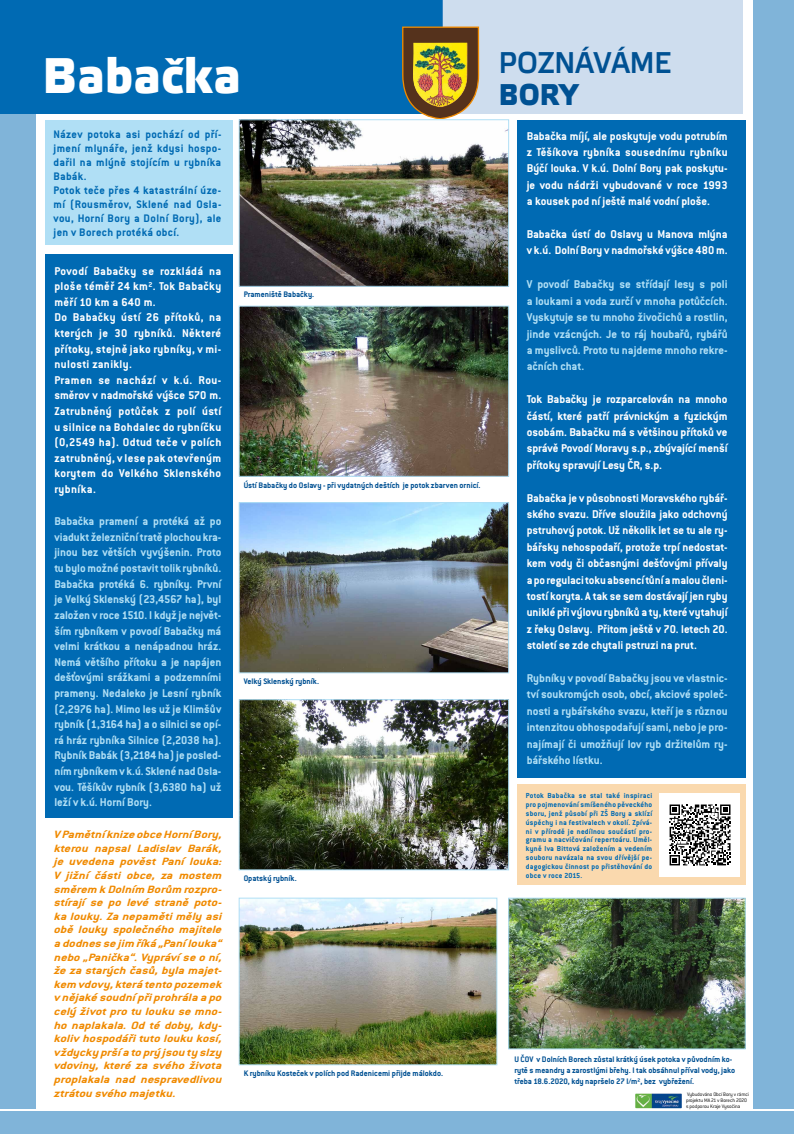
<style>
.page{position:relative;width:794px;height:1134px;background:#fff}
.page>*{position:absolute;margin:0;border:0;box-sizing:border-box;transform-origin:0 0}
.t1{font:700 50px "Etelka Medium Pro";color:#fff;scale:.95 1}
.t2{font:30px "Etelka Medium Pro";color:#005193;scale:.9 1}
.t3{font:700 30px "Etelka Medium Pro";color:#005193;scale:.9 1}
.t4{font:700 12.4px/16.4px "Conduit ITCCE";letter-spacing:.015em;color:#fff;text-align:justify}
.t5{font:700 12.4px/15.6px "Conduit ITCCE";color:#b0dff5;text-align:justify}
.t6{font:700 12px/14px "Conduit ITCCE";letter-spacing:.03em;color:#006ab3}
.t7{font:italic 700 11.6px/13.6px "Conduit ITCCE";color:#f08a00;text-align:justify;scale:1.2 1}
.t8{font:700 8.8px/11.2px "Conduit ITCCE";color:#005193}
.t9{font:700 8px/8.8px "Conduit ITCCE";letter-spacing:.03em;color:#006ab3;text-align:justify}
.t10{font:300 5.6px/6px "Conduit ITCCE";letter-spacing:-.015em;color:#000}
</style>
<div class="page">
<div style="left:517px;top:785px;width:228px;height:100px;background:#fad9ae"></div>
<div style="left:659px;top:793px;width:81px;height:84px;background:#fff"></div>
<img style="left:241px;top:900px;width:254px;height:163px">
<div style="left:239px;top:898px;width:258px;height:167px;border:1px solid #b0dff5"></div>
<div style="left:45px;top:120px;width:188px;height:125px;background:#b0dff5"></div>
<div style="left:0;top:0;width:36px;height:1108px;background:#80b4d9"></div>
<div style="left:0;top:0;width:442px;height:113px;background:#006ab3"></div>
<div style="left:753px;top:0;width:41px;height:1108px;background:#80b4d9"></div>
<div style="left:0;top:1112px;width:794px;height:22px;background:#80b4d9"></div>
<div style="left:442px;top:0;width:301px;height:113px;background:#ceddee"></div>
<svg style="left:402px;top:26px;width:77px;height:93px"></svg>
<img style="left:413px;top:43px;width:55px;height:64px">
<img style="left:635px;top:1093px;width:47px;height:15px">
<div style="left:45px;top:254px;width:188px;height:564px;background:#006ab3"></div>
<img style="left:241px;top:122px;width:266px;height:163px">
<div style="left:239px;top:120px;width:270px;height:167px;border:1px solid #b0dff5"></div>
<img style="left:241px;top:504px;width:266px;height:167px">
<div style="left:239px;top:502px;width:270px;height:171px;border:1px solid #b0dff5"></div>
<img style="left:241px;top:308px;width:266px;height:166px">
<div style="left:239px;top:306px;width:270px;height:170px;border:1px solid #b0dff5"></div>
<img style="left:241px;top:701px;width:266px;height:167px">
<div style="left:239px;top:699px;width:270px;height:171px;border:1px solid #b0dff5"></div>
<img style="left:510px;top:900px;width:233px;height:147px">
<div style="left:508px;top:898px;width:237px;height:151px;border:1px solid #b0dff5"></div>
<div style="left:517px;top:120px;width:228px;height:657px;background:#006ab3"></div>
<svg style="left:669px;top:804px;width:61px;height:61px"></svg>
<h1 class="t1" style="left:43px;top:47px;width:210px">Babačka</h1>
<p class="t6" style="left:54px;top:127px;width:169px">Název potoka asi pochází od pří&shy;jmení mlynáře, jenž kdysi hospo&shy;dařil na mlýně stojícím u rybníka<br>Babák.<br>Potok teče přes 4 katastrální úze&shy;mí (Rousměrov, Sklené nad Osla&shy;vou, Horní Bory a Dolní Bory), ale jen v Borech protéká obcí.</p>
<p class="t4" style="left:54px;top:263px;width:168px;line-height:15.6px;text-align:left">Povodí Babačky se rozkládá na ploše téměř 24 km². Tok Babačky měří 10 km a 640 m.<br>Do Babačky ústí 26 přítoků, na kterých je 30 rybníků. Některé přítoky, stejně jako rybníky, v mi&shy;nulosti zanikly.<br>Pramen se nachází v k.ú. Rou&shy;směrov v nadmořské výšce 570 m.<br>Zatrubněný potůček z polí ústí u silnice na Bohdalec do rybníčku (0,2549 ha). Odtud teče v polích zatrubněný, v lese pak otevřeným korytem do Velkého Sklenského rybníka.</p>
<p class="t5" style="left:54px;top:513px;width:168px">Babačka pramení a protéká až po viadukt železniční tratě plochou kra&shy;jinou bez větších vyvýšenin. Proto tu bylo možné postavit tolik rybníků.<br>Babačka protéká 6. rybníky. První je Velký Sklenský (23,4567 ha), byl založen v roce 1510. I když je největ&shy;ším rybníkem v povodí Babačky má velmi krátkou a nenápadnou hráz.<br>Nemá většího přítoku a je napájen dešťovými srážkami a podzemními prameny. Nedaleko je Lesní rybník (2,2976 ha). Mimo les už je Klimšův rybník (1,3164 ha) a o silnici se opí&shy;rá hráz rybníka Silnice (2,2038 ha).<br>Rybník Babák (3,2184 ha) je posled&shy;ním rybníkem v k.ú. Sklené nad Osla&shy;vou. Těšíkův rybník (3,6380 ha) už leží v k.ú. Horní Bory.</p>
<p class="t7" style="left:54px;top:827px;width:144px">VPamětní knizeobceHorní Bory, kterou napsal Ladislav Barák, je uvedena pověst Paní louka:<br>V jižní části obce, za mostem směrem kDolním Borům rozpro&shy;stírají se po levé straně poto&shy;ka louky.Za nepamětiměly asi obě louky společného majitele a dodnessejim říká „Paní louka“ nebo„Panička“.Vypráví seoní, žeza starých časů,byla majet&shy;kem vdovy,která tentopozemek vnějakésoudní připrohrála a po celý životprotu louku semno&shy;ho naplakala. Od té doby, kdy&shy;kolivhospodářitutolouku kosí, vždycky prší a toprý jsou ty slzy vdoviny, které za svého života proplakala nad nespravedlivou ztrátou svéhomajetku.</p>
<p class="t8" style="left:244px;top:289px;width:72px">Prameniště Babačky.</p>
<p class="t8" style="left:244px;top:479px;width:238px">Ústí Babačky do Oslavy - při vydatných deštích je potok zbarven ornicí.</p>
<p class="t8" style="left:244px;top:675px;width:77px">Velký Sklenský rybník.</p>
<p class="t8" style="left:244px;top:873px;width:55px">Opatský rybník.</p>
<p class="t8" style="left:244px;top:1067px;width:201px">K rybníku Kosteček v polích pod Radenicemi přijde málokdo.</p>
<h2 class="t2" style="left:499px;top:47px;width:193px">POZNÁVÁME</h2>
<h2 class="t3" style="left:499px;top:78px;width:89px">BORY</h2>
<p class="t4" style="left:527px;top:127px;width:202px">Babačka míjí, ale poskytuje vodu potrubím z Těšíkova rybníka sousednímu rybníku Býčí louka. V k.ú. Dolní Bory pak poskytu&shy;je vodu nádrži vybudované v roce 1993 a kousek pod ní ještě malé vodní ploše.</p>
<p class="t4" style="left:527px;top:226px;width:202px">Babačka ústí do Oslavy u Manova mlýna v k.ú. Dolní Bory v nadmořské výšce 480 m.</p>
<p class="t5" style="left:527px;top:276px;width:202px;line-height:16.4px">V povodí Babačky se střídají lesy s poli a loukami a voda zurčí v mnoha potůčcích.<br>Vyskytuje se tu mnoho živočichů a rostlin, jinde vzácných. Je to ráj houbařů, rybářů a myslivců. Proto tu najdeme mnoho rekre&shy;ačních chat.</p>
<p class="t4" style="left:527px;top:391px;width:202px">Tok Babačky je rozparcelován na mnoho částí, které patří právnickým a fyzickým osobám. Babačku má s většinou přítoků ve správě Povodí Moravy s.p., zbývající menší přítoky spravují Lesy ČR, s.p.</p>
<p class="t4" style="left:527px;top:489px;width:202px">Babačka je v působnosti Moravského rybář&shy;ského svazu. Dříve sloužila jako odchovný pstruhový potok. Už několik let se tu ale ry&shy;bářsky nehospodaří, protože trpí nedostat&shy;kem vody či občasnými dešťovými přívaly a po regulaci toku absencí tůní a malou členi&shy;tostí koryta. A tak se sem dostávají jen ryby uniklé při výlovu rybníků a ty, které vytahují z řeky Oslavy. Přitom ještě v 70. letech 20. století se zde chytali pstruzi na prut.</p>
<p class="t5" style="left:527px;top:670px;width:202px;line-height:16.4px">Rybníky v povodí Babačky jsou ve vlastnic&shy;tví soukromých osob, obcí, akciové společ&shy;nosti a rybářského svazu, kteří je s různou intenzitou obhospodařují sami, nebo je pro&shy;najímají či umožňují lov ryb držitelům ry&shy;bářského lístku.</p>
<p class="t9" style="left:526px;top:791px;width:128px">Potok Babačka se stal také inspiraci pro pojmenování smíšeného pěveckého sboru, jenž působí při ZŠ Bory a sklízí úspěchy i na festivalech v okolí. Zpívá&shy;ni v přírodě je nedílnou součástí pro&shy;gramu a nacvičování repertoáru. Uměl&shy;kyně Iva Bittová založením a vedením souboru navázala na svou dřívější pe&shy;dagogickou činnost po přistěhování do obce v roce 2015.</p>
<p class="t8" style="left:514px;top:1053px;width:222px">U ČOV v Dolních Borech zůstal krátký úsek potoka v původním ko&shy;rytě s meandry a zarostlými břehy. I tak obsáhnul příval vody, jako třeba 18.6.2020, kdy napršelo 27 l/m², bez vybřežení.</p>
<p class="t10" style="left:686px;top:1091px;width:64px">Vybudováno Obcí Bory v rámci projektu MA 21 v Borech 2020 s podporou Kraje Vysočina</p>
</div>
